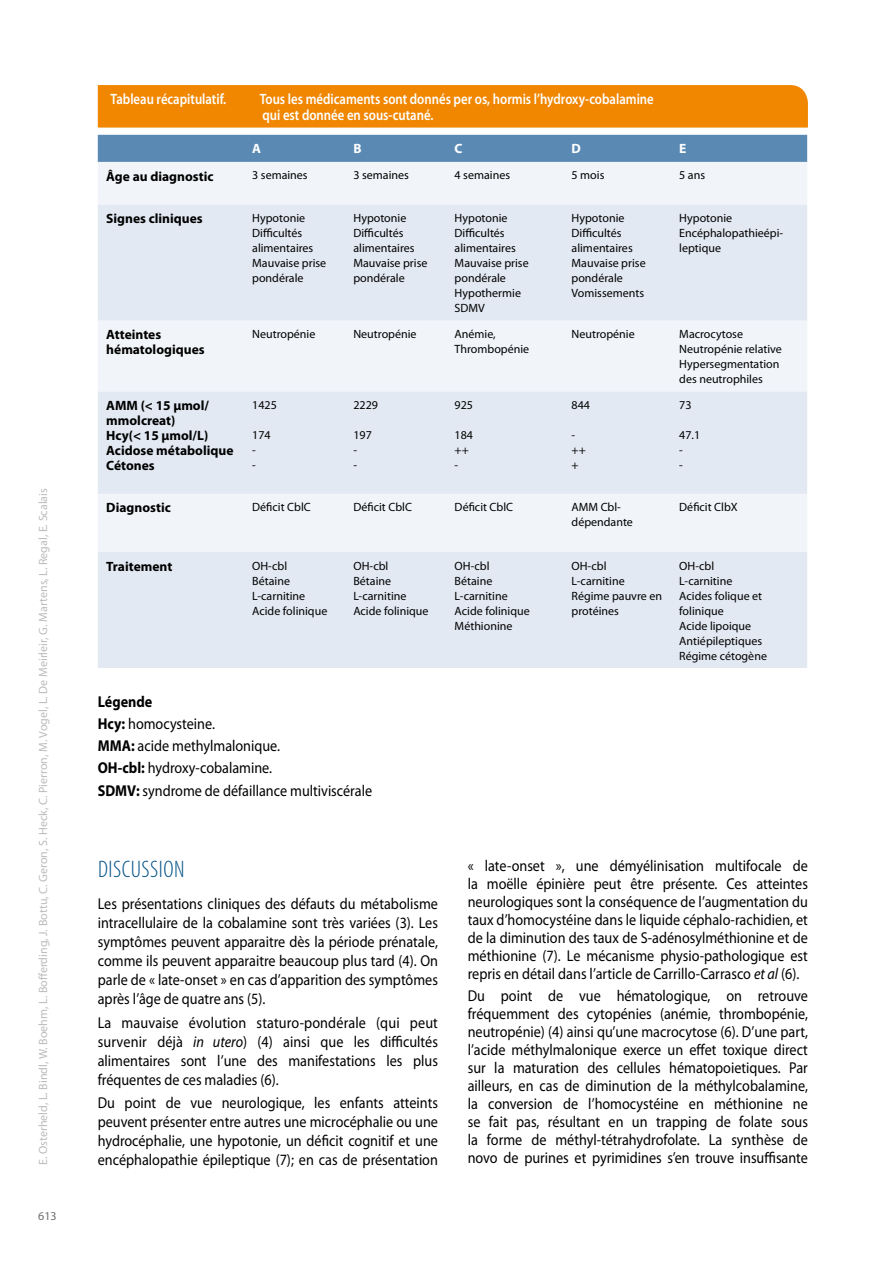
<style>
.page{position:relative;width:893px;height:1263px;background:#fff}
.page>*{position:absolute;margin:0;border:0;box-sizing:border-box;transform-origin:0 0}
.t1{font:300 condensed 24px "Myriad Pro";letter-spacing:.02em;color:#005286}
.t2{font:15.75px/18px "Myriad Pro";color:#000;text-align:justify;scale:.9 1}
.t3{font:600 15px/15.8px "Myriad Pro";color:#fff;scale:.85 1}
.t4{font:700 13.5px/15px "Myriad Pro";color:#000}
.t5{font:700 13.5px "Myriad Pro";color:#fff}
.t6{font:12px/15px "Myriad Pro";color:#000}
.t7{font:12px "Myriad Pro";color:#bcbcbc}
.t8{font:12px "Myriad Pro";color:#706f6f}
.s1{font-weight:700}
.s2{font-style:italic}
</style>
<div class="page">
<div style="left:98px;top:135px;width:709px;height:27px;background:#5a8ab4"></div>
<div style="left:98px;top:162px;width:709px;height:43px;background:#f1f4f9"></div>
<svg style="left:98px;top:205px;width:709px;height:463px;fill:#e3e9f3"></svg>
<div style="left:98px;top:85px;width:710px;height:43px;background:#f18700"></div>
<p class="t7" style="left:36px;top:1165px;width:678px;rotate:-90deg">E. Osterheld, L. Bindl, W. Boehm, L. Bofferding, J. Bottu, C. Geron, S. Heck, C. Pierron, M. Vogel, L. De Meirleir, G. Martens, L. Regal, E. Scalais</p>
<p class="t8" style="left:38px;top:1209px;width:20px">613</p>
<p class="t3" style="left:111px;top:91px;width:138px">Tableau récapitulatif.</p>
<p class="t3" style="left:260px;top:91px;width:465px">Tous les médicaments sont donnés per os, hormis l’hydroxy-cobalamine qui est donnée en sous-cutané.</p>
<p class="t5" style="left:252px;top:140px;width:10px">A</p>
<p class="t5" style="left:353px;top:140px;width:10px">B</p>
<p class="t5" style="left:455px;top:140px;width:10px">C</p>
<p class="t5" style="left:572px;top:140px;width:11px">D</p>
<p class="t5" style="left:679px;top:140px;width:9px">E</p>
<p class="t4" style="left:106px;top:168px;width:109px">Âge au diagnostic</p>
<p class="t6" style="left:252px;top:168px;width:57px">3 semaines</p>
<p class="t6" style="left:353px;top:168px;width:57px">3 semaines</p>
<p class="t6" style="left:455px;top:168px;width:57px">4 semaines</p>
<p class="t6" style="left:572px;top:168px;width:34px">5 mois</p>
<p class="t6" style="left:679px;top:168px;width:27px">5 ans</p>
<p class="t4" style="left:106px;top:211px;width:98px">Signes cliniques</p>
<p class="t6" style="left:252px;top:210px;width:76px">Hypotonie<br>Difficultés alimentaires<br>Mauvaise prise pondérale</p>
<p class="t6" style="left:353px;top:210px;width:76px">Hypotonie<br>Difficultés alimentaires<br>Mauvaise prise pondérale</p>
<p class="t6" style="left:455px;top:210px;width:76px">Hypotonie<br>Difficultés alimentaires<br>Mauvaise prise pondérale<br>Hypothermie<br>SDMV</p>
<p class="t6" style="left:572px;top:210px;width:76px">Hypotonie<br>Difficultés alimentaires<br>Mauvaise prise pondérale<br>Vomissements</p>
<p class="t6" style="left:679px;top:210px;width:105px">Hypotonie<br>Encéphalopathieépi&shy;leptique</p>
<p class="t4" style="left:106px;top:327px;width:100px">Atteintes hématologiques</p>
<p class="t6" style="left:252px;top:326px;width:65px">Neutropénie</p>
<p class="t6" style="left:353px;top:326px;width:65px">Neutropénie</p>
<p class="t6" style="left:455px;top:326px;width:76px">Anémie,<br>Thrombopénie</p>
<p class="t6" style="left:572px;top:326px;width:65px">Neutropénie</p>
<p class="t6" style="left:679px;top:326px;width:104px">Macrocytose<br>Neutropénie relative<br>Hypersegmentation des neutrophiles</p>
<p class="t4" style="left:106px;top:398px;width:129px">AMM (&lt; 15 µmol/ mmolcreat)<br>Hcy(&lt; 15 µmol/L)<br>Acidose métabolique<br>Cétones</p>
<p class="t6" style="left:252px;top:397px;width:26px">1425</p>
<p class="t6" style="left:353px;top:397px;width:26px">2229</p>
<p class="t6" style="left:353px;top:427px;width:20px">197 -<br>-</p>
<p class="t6" style="left:455px;top:397px;width:20px">925</p>
<p class="t6" style="left:455px;top:427px;width:20px">184 ++ -</p>
<p class="t6" style="left:572px;top:397px;width:20px">844</p>
<p class="t6" style="left:572px;top:427px;width:16px">- ++ +</p>
<p class="t6" style="left:679px;top:397px;width:14px">73</p>
<p class="t6" style="left:679px;top:427px;width:22px">47.1 -<br>-</p>
<p class="t6" style="left:252px;top:427px;width:20px">174 -<br>-</p>
<p class="t4" style="left:106px;top:500px;width:66px">Diagnostic</p>
<p class="t6" style="left:252px;top:500px;width:60px">Déficit CblC</p>
<p class="t6" style="left:353px;top:500px;width:60px">Déficit CblC</p>
<p class="t6" style="left:455px;top:500px;width:60px">Déficit CblC</p>
<p class="t6" style="left:572px;top:500px;width:63px">AMM Cbl&shy;dépendante</p>
<p class="t6" style="left:679px;top:500px;width:60px">Déficit ClbX</p>
<p class="t4" style="left:106px;top:558px;width:68px">Traitement</p>
<p class="t6" style="left:252px;top:558px;width:77px">OH-cbl<br>Bétaine<br>L-carnitine<br>Acide folinique</p>
<p class="t6" style="left:353px;top:558px;width:77px">OH-cbl<br>Bétaine<br>L-carnitine<br>Acide folinique</p>
<p class="t6" style="left:455px;top:558px;width:77px">OH-cbl<br>Bétaine<br>L-carnitine<br>Acide folinique<br>Méthionine</p>
<p class="t6" style="left:572px;top:558px;width:92px">OH-cbl<br>L-carnitine<br>Régime pauvre en protéines</p>
<p class="t6" style="left:679px;top:558px;width:89px">OH-cbl<br>L-carnitine<br>Acides folique et folinique<br>Acide lipoique<br>Antiépileptiques<br>Régime cétogène</p>
<p class="t2" style="left:98px;top:690px;width:306px;line-height:22.2px;text-align:left"><span class="s1">Légende<br>Hcy:</span> homocysteine.<br><span class="s1">MMA:</span> acide methylmalonique.<br><span class="s1">OH-cbl:</span> hydroxy-cobalamine.<br><span class="s1">SDMV:</span> syndrome de défaillance multiviscérale</p>
<h1 class="t1" style="left:98px;top:855px;width:88px">DISCUSSION</h1>
<p class="t2" style="left:98px;top:894px;width:379px;line-height:19px">Les présentations cliniques des défauts du métabolisme intracellulaire de la cobalamine sont très variées (3). Les symptômes peuvent apparaitre dès la période prénatale, comme ils peuvent apparaitre beaucoup plus tard (4). On parle de « late-onset » en cas d’apparition des symptômes après l’âge de quatre ans (5).</p>
<p class="t2" style="left:98px;top:1012px;width:379px;line-height:19px">La mauvaise évolution staturo-pondérale (qui peut survenir déjà <span class="s2">in utero</span>) (4) ainsi que les difficultés alimentaires sont l’une des manifestations les plus fréquentes de ces maladies (6).</p>
<p class="t2" style="left:98px;top:1093px;width:379px;line-height:19px">Du point de vue neurologique, les enfants atteints peuvent présenter entre autres une microcéphalie ou une hydrocéphalie, une hypotonie, un déficit cognitif et une encéphalopathie épileptique (7); en cas de présentation</p>
<p class="t2" style="left:468px;top:856px;width:379px">« late-onset », une démyélinisation multifocale de la moëlle épinière peut être présente. Ces atteintes neurologiques sont la conséquence de l’augmentation du taux d’homocystéine dans le liquide céphalo-rachidien, et de la diminution des taux de S-adénosylméthionine et de méthionine (7). Le mécanisme physio-pathologique est repris en détail dans l’article de Carrillo-Carrasco <span class="s2">et al</span> (6).</p>
<p class="t2" style="left:468px;top:987px;width:379px">Du point de vue hématologique, on retrouve fréquemment des cytopénies (anémie, thrombopénie, neutropénie) (4) ainsi qu’une macrocytose (6). D’une part, l’acide méthylmalonique exerce un effet toxique direct sur la maturation des cellules hématopoietiques. Par ailleurs, en cas de diminution de la méthylcobalamine, la conversion de l’homocystéine en méthionine ne se fait pas, résultant en un trapping de folate sous la forme de méthyl-tétrahydrofolate. La synthèse de novo de purines et pyrimidines s’en trouve insuffisante</p>
</div>
